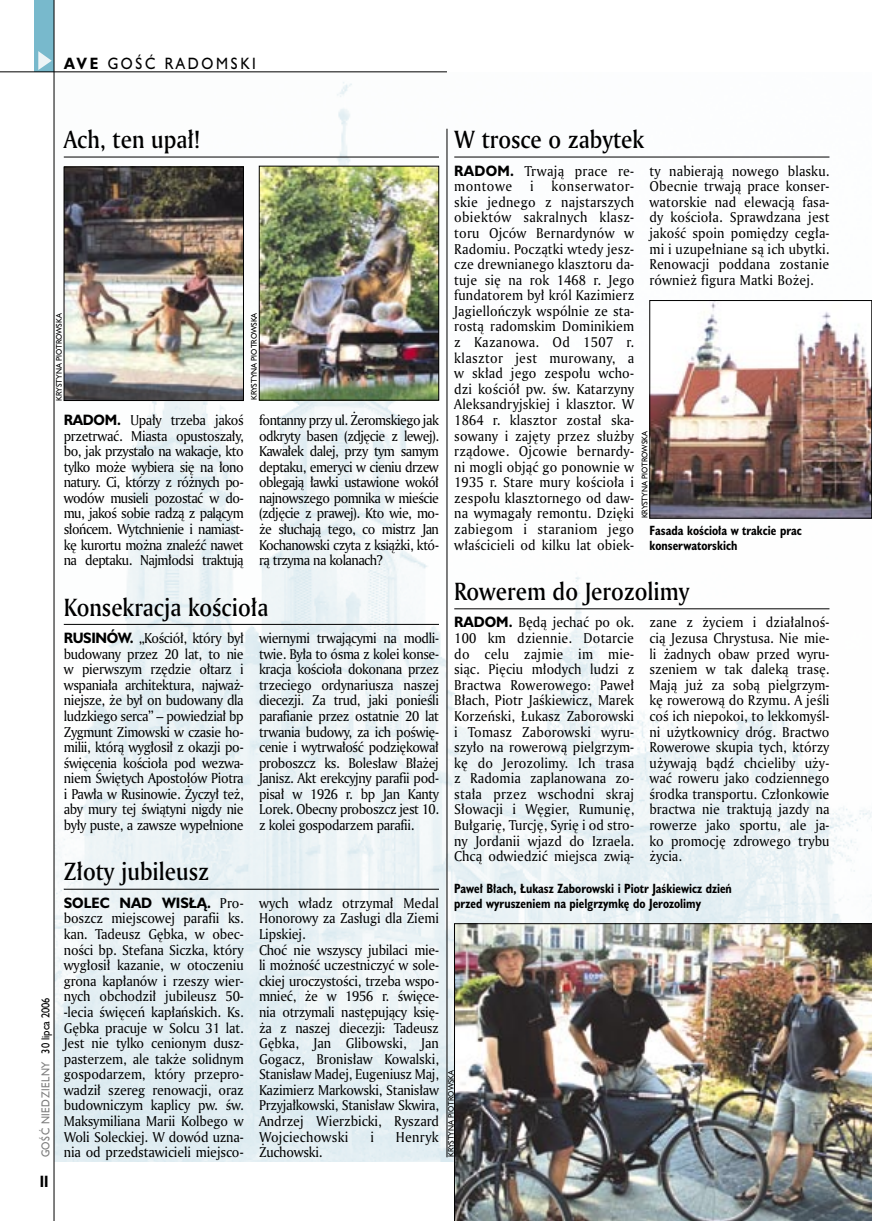
<style>
.page{position:relative;width:872px;height:1221px;background:#fff}
.page>*{position:absolute;margin:0;border:0;box-sizing:border-box;transform-origin:0 0}
._05d_tytyl_Kronika_AmMd_16_pt{font:24px "Amerigo Md PL";color:#000;scale:.9 1}
._15a_temat_lewo{font:15px "Humanst 521 PL";letter-spacing:.2em;color:#000;scale:.9 1}
._16_pagina_lewa{font:700 15px "Humanst 521 Cn PL";color:#000;scale:.94 1}
._03_body_bez_akapitu{font:13.8px/15.6px "Amerigo PL";letter-spacing:-.01em;color:#000;text-align:justify;scale:.94 1}
._03_body_bez_akapitu-2{font:13.8px/15.6px "Amerigo PL";letter-spacing:.025em;color:#000;scale:.94 1}
._09_podpis_zdjecia_HuCnB{font:700 12.3px/14.4px "Humanst 521 Cn PL";color:#000;scale:.94 1}
._18a_data_lewa_GOSC{font:10.5px "Humanst 521 PL";letter-spacing:.05em;color:#7c7c7c;scale:.9 1}
._18_data_lewa{font:10.5px "Humanst 521 PL";color:#000;scale:.9 1}
._09a_autor_zdjecia_Hu_5_pt{font:7.5px "Humanst 521 PL";color:#000;scale:.94 1}
.s1{font-weight:700}
.s2{font-family:"Humanst 521 PL";font-weight:700}
</style>
<div class="page">
<img style="left:55px;top:82px;width:817px;height:1079px">
<div style="left:35px;top:0;width:19px;height:72px;background:#78b9cc"></div>
<svg style="left:38px;top:51px;width:14px;height:19px"></svg>
<hr style="left:54px;top:0;width:1px;height:1220px;background:#000">
<hr style="left:0;top:72px;width:447px;height:1px;background:#000">
<hr style="left:447px;top:129px;width:1px;height:1028px;background:#000">
<hr style="left:64px;top:157px;width:375px;height:1px;background:#000">
<hr style="left:64px;top:624px;width:375px;height:1px;background:#000">
<hr style="left:454px;top:608px;width:375px;height:1px;background:#000">
<hr style="left:64px;top:888px;width:375px;height:1px;background:#000">
<hr style="left:454px;top:157px;width:375px;height:1px;background:#000">
<img style="left:454px;top:923px;width:418px;height:297px">
<img style="left:651px;top:302px;width:219px;height:214px">
<div style="left:649px;top:300px;width:223px;height:218px;border:1px solid #000"></div>
<img style="left:261px;top:168px;width:176px;height:230px">
<div style="left:259px;top:166px;width:180px;height:234px;border:1px solid #000"></div>
<img style="left:66px;top:169px;width:176px;height:230px">
<div style="left:64px;top:167px;width:180px;height:234px;border:1px solid #000"></div>
<p class="_15a_temat_lewo" style="left:64px;top:53px;width:215px"><span class="s1">AVE</span> GOŚĆ RADOMSKI</p>
<p class="_05d_tytyl_Kronika_AmMd_16_pt" style="left:64px;top:123px;width:153px">Ach, ten upał!</p>
<p class="_09a_autor_zdjecia_Hu_5_pt" style="left:54px;top:400px;width:95px;rotate:-90deg">KRYSTYNA PIOTROWSKA</p>
<p class="_09a_autor_zdjecia_Hu_5_pt" style="left:249px;top:400px;width:95px;rotate:-90deg">KRYSTYNA PIOTROWSKA</p>
<p class="_03_body_bez_akapitu" style="left:64px;top:412px;width:193px"><span class="s2">RADOM.</span> Upały trzeba jakoś przetrwać. Miasta opustoszały, bo, jak przystało na wakacje, kto tylko może wybiera się na łono natury. Ci, którzy z różnych po&shy;wodów musieli pozostać w do&shy;mu, jakoś sobie radzą z palącym słońcem. Wytchnienie i namiast&shy;kę kurortu można znaleźć nawet na deptaku. Najmłodsi traktują</p>
<p class="_03_body_bez_akapitu" style="left:259px;top:412px;width:193px">fontanny przy ul. Żeromskiego jak odkryty basen (zdjęcie z lewej).<br>Kawałek dalej, przy tym samym deptaku, emeryci w cieniu drzew oblegają ławki ustawione wokół najnowszego pomnika w mieście (zdjęcie z prawej). Kto wie, mo&shy;że słuchają tego, co mistrz Jan Kochanowski czyta z książki, któ&shy;rą trzyma na kolanach?</p>
<p class="_05d_tytyl_Kronika_AmMd_16_pt" style="left:64px;top:590px;width:229px">Konsekracja kościoła</p>
<p class="_03_body_bez_akapitu" style="left:64px;top:630px;width:193px"><span class="s2">RUSINÓW.</span> „Kościół, który był budowany przez 20 lat, to nie w pierwszym rzędzie ołtarz i wspaniała architektura, najważ&shy;niejsze, że był on budowany dla ludzkiego serca” – powiedział bp Zygmunt Zimowski w czasie ho&shy;milii, którą wygłosił z okazji po&shy;święcenia kościoła pod wezwa&shy;niem Świętych Apostołów Piotra i Pawła w Rusinowie. Życzył też, aby mury tej świątyni nigdy nie były puste, a zawsze wypełnione</p>
<p class="_03_body_bez_akapitu" style="left:259px;top:630px;width:193px">wiernymi trwającymi na modli&shy;twie. Była to ósma z kolei konse&shy;kracja kościoła dokonana przez trzeciego ordynariusza naszej diecezji. Za trud, jaki ponieśli parafianie przez ostatnie 20 lat trwania budowy, za ich poświę&shy;cenie i wytrwałość podziękował proboszcz ks. Bolesław Błażej Janisz. Akt erekcyjny parafii pod&shy;pisał w 1926 r. bp Jan Kanty Lorek. Obecny proboszcz jest 10. z kolei gospodarzem parafii.</p>
<p class="_18_data_lewa" style="left:38px;top:1053px;width:64px;rotate:-90deg">30 lipca 2006</p>
<p class="_18a_data_lewa_GOSC" style="left:38px;top:1157px;width:108px;rotate:-90deg">GOŚĆ NIEDZIELNY</p>
<p class="_16_pagina_lewa" style="left:40px;top:1170px;width:11px">II</p>
<p class="_05d_tytyl_Kronika_AmMd_16_pt" style="left:64px;top:855px;width:163px">Złoty jubileusz</p>
<p class="_03_body_bez_akapitu" style="left:64px;top:894px;width:193px"><span class="s2">SOLEC NAD WISŁĄ.</span> Pro&shy;boszcz miejscowej parafii ks. kan. Tadeusz Gębka, w obec&shy;ności bp. Stefana Siczka, który wygłosił kazanie, w otoczeniu grona kapłanów i rzeszy wier&shy;nych obchodził jubileusz 50- -lecia święceń kapłańskich. Ks.<br>Gębka pracuje w Solcu 31 lat.<br>Jest nie tylko cenionym dusz&shy;pasterzem, ale także solidnym gospodarzem, który przepro&shy;wadził szereg renowacji, oraz budowniczym kaplicy pw. św.<br>Maksymiliana Marii Kolbego w Woli Soleckiej. W dowód uzna&shy;nia od przedstawicieli miejsco-</p>
<p class="_03_body_bez_akapitu" style="left:259px;top:894px;width:193px">wych władz otrzymał Medal Honorowy za Zasługi dla Ziemi Lipskiej.</p>
<p class="_03_body_bez_akapitu" style="left:259px;top:941px;width:193px">Choć nie wszyscy jubilaci mie&shy;li możność uczestniczyć w sole&shy;ckiej uroczystości, trzeba wspo&shy;mnieć, że w 1956 r. święce&shy;nia otrzymali następujący księ&shy;ża z naszej diecezji: Tadeusz Gębka, Jan Glibowski, Jan Gogacz, Bronisław Kowalski, Stanisław Madej, Eugeniusz Maj, Kazimierz Markowski, Stanisław Przyjałkowski, Stanisław Skwira, Andrzej Wierzbicki, Ryszard Wojciechowski</p>
<p class="_03_body_bez_akapitu" style="left:370px;top:1128px;width:5px">i</p>
<p class="_03_body_bez_akapitu" style="left:396px;top:1128px;width:47px">Henryk</p>
<p class="_03_body_bez_akapitu" style="left:259px;top:1143px;width:69px">Żuchowski.</p>
<p class="_05d_tytyl_Kronika_AmMd_16_pt" style="left:454px;top:123px;width:213px">W trosce o zabytek</p>
<p class="_03_body_bez_akapitu-2" style="left:454px;top:162px;width:193px"><span class="s2">RADOM.</span> Trwają prace re&shy;montowe</p>
<p class="_03_body_bez_akapitu" style="left:649px;top:162px;width:193px">ty nabierają nowego blasku.<br>Obecnie trwają prace konser&shy;watorskie nad elewacją fasa&shy;dy kościoła. Sprawdzana jest jakość spoin pomiędzy cegła&shy;mi i uzupełniane są ich ubytki.<br>Renowacji poddana zostanie również figura Matki Bożej.</p>
<p class="_03_body_bez_akapitu" style="left:454px;top:178px;width:193px;text-indent:97px">konserwator&shy;skie jednego z najstarszych obiektów sakralnych klasz&shy;toru Ojców Bernardynów w Radomiu. Początki wtedy jesz&shy;cze drewnianego klasztoru da&shy;tuje się na rok 1468 r. Jego fundatorem był król Kazimierz Jagiellończyk wspólnie ze sta&shy;rostą radomskim Dominikiem z Kazanowa. Od 1507 r. klasztor jest murowany, a w skład jego zespołu wcho&shy;dzi kościół pw. św. Katarzyny Aleksandryjskiej i klasztor. W 1864 r. klasztor został ska&shy;sowany i zajęty przez służby rządowe. Ojcowie bernardy&shy;ni mogli objąć go ponownie w 1935 r. Stare mury kościoła i zespołu klasztornego od daw&shy;na wymagały remontu. Dzięki zabiegom i staraniom jego właścicieli od kilku lat obiek-</p>
<p class="_03_body_bez_akapitu" style="left:530px;top:178px;width:5px">i</p>
<p class="_09a_autor_zdjecia_Hu_5_pt" style="left:639px;top:518px;width:95px;rotate:-90deg">KRYSTYNA PIOTROWSKA</p>
<p class="_09_podpis_zdjecia_HuCnB" style="left:649px;top:523px;width:164px">Fasada kościoła w trakcie prac konserwatorskich</p>
<p class="_05d_tytyl_Kronika_AmMd_16_pt" style="left:454px;top:575px;width:263px">Rowerem do Jerozolimy</p>
<p class="_03_body_bez_akapitu" style="left:454px;top:614px;width:193px"><span class="s2">RADOM.</span> Będą jechać po ok.<br>100 km dziennie. Dotarcie do celu zajmie im mie&shy;siąc. Pięciu młodych ludzi z Bractwa Rowerowego: Paweł Błach, Piotr Jaśkiewicz, Marek Korzeński, Łukasz Zaborowski i Tomasz Zaborowski wyru&shy;szyło na rowerową pielgrzym&shy;kę do Jerozolimy. Ich trasa z Radomia zaplanowana zo&shy;stała przez wschodni skraj Słowacji i Węgier, Rumunię, Bułgarię, Turcję, Syrię i od stro&shy;ny Jordanii wjazd do Izraela.<br>Chcą odwiedzić miejsca zwią-</p>
<p class="_03_body_bez_akapitu" style="left:649px;top:614px;width:193px">zane z życiem i działalnoś&shy;cią Jezusa Chrystusa. Nie mie&shy;li żadnych obaw przed wyru&shy;szeniem w tak daleką trasę.<br>Mają już za sobą pielgrzym&shy;kę rowerową do Rzymu. A jeśli coś ich niepokoi, to lekkomyśl&shy;ni użytkownicy dróg. Bractwo Rowerowe skupia tych, którzy używają bądź chcieliby uży&shy;wać roweru jako codziennego środka transportu. Członkowie bractwa nie traktują jazdy na rowerze jako sportu, ale ja&shy;ko promocję zdrowego trybu życia.</p>
<p class="_09_podpis_zdjecia_HuCnB" style="left:454px;top:881px;width:297px">Paweł Błach, Łukasz Zaborowski i Piotr Jaśkiewicz dzień przed wyruszeniem na pielgrzymkę do Jerozolimy</p>
<p class="_09a_autor_zdjecia_Hu_5_pt" style="left:446px;top:1156px;width:95px;rotate:-90deg">KRYSTYNA PIOTROWSKA</p>
</div>
